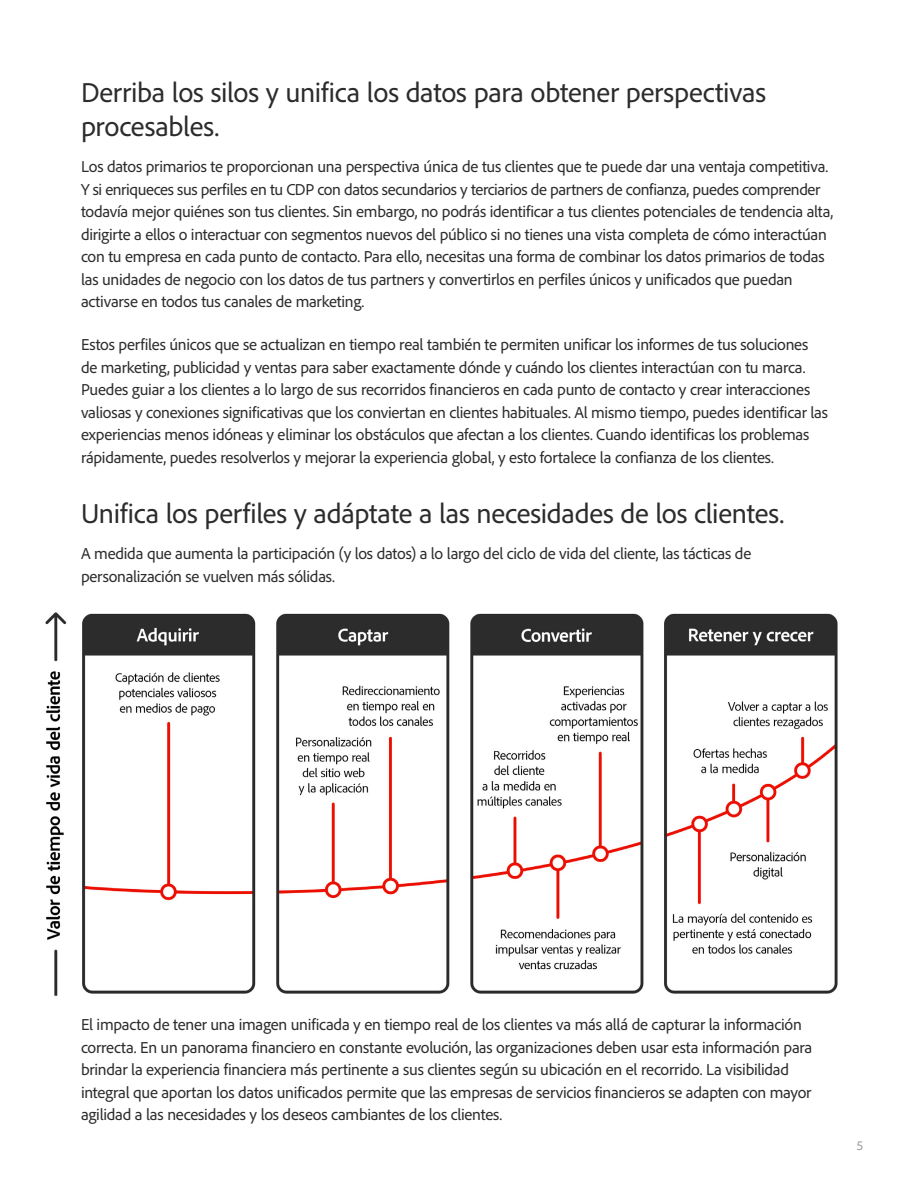
<style>
.page{position:relative;width:918px;height:1188px;background:#fff}
.page>*{position:absolute;margin:0;border:0;box-sizing:border-box;transform-origin:0 0}
.t1{font:28.5px/34.5px "Adobe Clean";letter-spacing:-.01em;color:#2c2c2c}
.Body_11_15{font:16.5px/22.5px "Adobe Clean";letter-spacing:-.015em;color:#2c2c2c}
.t2{font:13.5px "Adobe Clean";color:#9d9b9d}
</style>
<div class="page">
<img style="left:45px;top:612px;width:793px;height:384px">
<h2 class="t1" style="left:81px;top:74px;width:687px">Derriba los silos y unifica los datos para obtener perspectivas procesables.</h2>
<p class="Body_11_15" style="left:81px;top:155px;width:754px">Los datos primarios te proporcionan una perspectiva única de tus clientes que te puede dar una ventaja competitiva.<br>Y si enriqueces sus perfiles en tu CDP con datos secundarios y terciarios de partners de confianza, puedes comprender todavía mejor quiénes son tus clientes. Sin embargo, no podrás identificar a tus clientes potenciales de tendencia alta, dirigirte a ellos o interactuar con segmentos nuevos del público si no tienes una vista completa de cómo interactúan con tu empresa en cada punto de contacto. Para ello, necesitas una forma de combinar los datos primarios de todas las unidades de negocio con los datos de tus partners y convertirlos en perfiles únicos y unificados que puedan activarse en todos tus canales de marketing.</p>
<p class="Body_11_15" style="left:81px;top:333px;width:749px">Estos perfiles únicos que se actualizan en tiempo real también te permiten unificar los informes de tus soluciones de marketing, publicidad y ventas para saber exactamente dónde y cuándo los clientes interactúan con tu marca.<br>Puedes guiar a los clientes a lo largo de sus recorridos financieros en cada punto de contacto y crear interacciones valiosas y conexiones significativas que los conviertan en clientes habituales. Al mismo tiempo, puedes identificar las experiencias menos idóneas y eliminar los obstáculos que afectan a los clientes. Cuando identificas los problemas rápidamente, puedes resolverlos y mejorar la experiencia global, y esto fortalece la confianza de los clientes.</p>
<h2 class="t1" style="left:81px;top:495px;width:705px">Unifica los perfiles y adáptate a las necesidades de los clientes.</h2>
<p class="Body_11_15" style="left:81px;top:542px;width:672px">A medida que aumenta la participación (y los datos) a lo largo del ciclo de vida del cliente, las tácticas de personalización se vuelven más sólidas.</p>
<p class="Body_11_15" style="left:81px;top:1013px;width:733px">El impacto de tener una imagen unificada y en tiempo real de los clientes va más allá de capturar la información correcta. En un panorama financiero en constante evolución, las organizaciones deben usar esta información para brindar la experiencia financiera más pertinente a sus clientes según su ubicación en el recorrido. La visibilidad integral que aportan los datos unificados permite que las empresas de servicios financieros se adapten con mayor agilidad a las necesidades y los deseos cambiantes de los clientes.</p>
<p class="t2" style="left:857px;top:1137px;width:8px">5</p>
</div>
